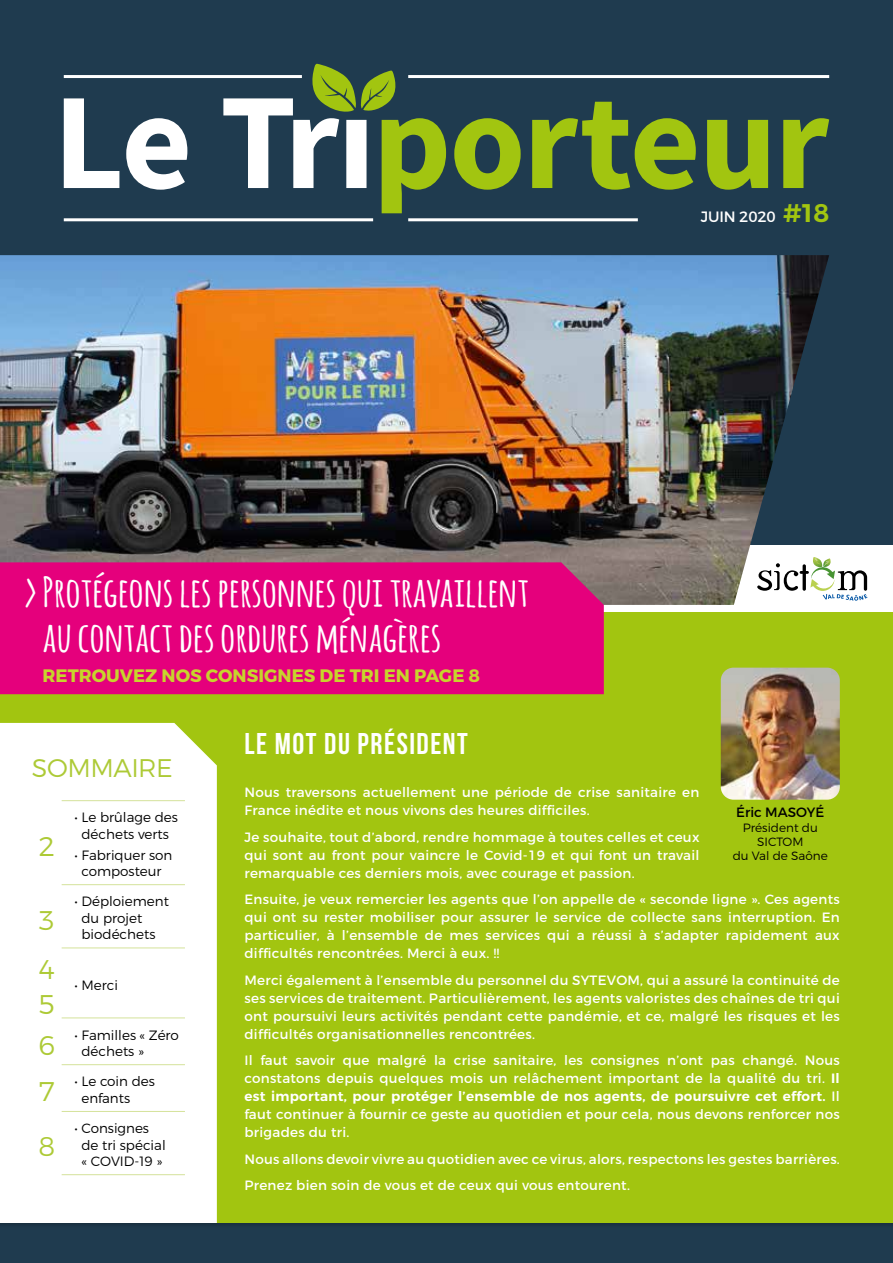
<style>
.page{position:relative;width:893px;height:1263px;background:#fff}
.page>*{position:absolute;margin:0;border:0;box-sizing:border-box;transform-origin:0 0}
.t1{font:700 40.5px/45px "Amatic";letter-spacing:.02em;color:#fff;scale:1.1 1}
.t2{font:700 30px "Bebas Neue";letter-spacing:.05em;color:#fff}
.t3{font:300 27px/41px "Montserrat";color:#adca36}
.t4{font:300 25.5px "Montserrat";letter-spacing:-.02em;color:#adca36}
.t5{font:700 18px "Montserrat";color:#c7d42d}
.t6{font:15px "Montserrat";letter-spacing:-.01em;color:#fff}
.t7{font:13.5px/18px "Montserrat";letter-spacing:.02em;color:#fff;text-align:justify}
.t8{font:300 13.5px/16.5px "Montserrat";color:#000}
.t9{font:13.5px "Montserrat";color:#000}
.t10{font:300 12px/14.4px "Montserrat";color:#000;text-align:center}
.s1{font-weight:600;font-size:25.5px;color:#a2c510}
.s2{font-weight:600}
</style>
<div class="page">
<div style="left:0;top:612px;width:893px;height:651px;background:#a2c510"></div>
<div style="left:0;top:723px;width:217px;height:500px;background:#fff"></div>
<hr style="left:62px;top:800px;width:123px;height:1px;background:#d4e29a">
<hr style="left:62px;top:884px;width:123px;height:1px;background:#d4e29a">
<hr style="left:62px;top:947px;width:123px;height:1px;background:#d4e29a">
<hr style="left:62px;top:1017px;width:123px;height:1px;background:#d4e29a">
<hr style="left:62px;top:1064px;width:123px;height:1px;background:#d4e29a">
<hr style="left:62px;top:1111px;width:123px;height:1px;background:#d4e29a">
<hr style="left:62px;top:1174px;width:123px;height:1px;background:#d4e29a">
<div style="left:0;top:0;width:893px;height:544px;background:#1f3b4f"></div>
<img style="left:0;top:255px;width:829px;height:350px">
<hr style="left:408px;top:75px;width:421px;height:3px;background:#fff">
<hr style="left:408px;top:218px;width:230px;height:3px;background:#fff">
<hr style="left:64px;top:218px;width:309px;height:3px;background:#fff">
<svg style="left:64px;top:64px;width:332px;height:126px"></svg>
<svg style="left:382px;top:102px;width:447px;height:111px"></svg>
<img style="left:721px;top:668px;width:119px;height:132px">
<svg style="left:757px;top:557px;width:110px;height:44px"></svg>
<div style="left:0;top:562px;width:604px;height:132px;background:#e5007c"></div>
<div style="left:0;top:1223px;width:893px;height:40px;background:#1f3b4f"></div>
<h1 class="t1" style="left:43px;top:568px;width:443px;text-indent:-18px">&gt; Protégeons les personnes qui travaillent au contact des ordures ménagères</h1>
<h3 class="t5" style="left:43px;top:665px;width:439px">RETROUVEZ NOS CONSIGNES DE TRI EN PAGE 8</h3>
<p class="t6" style="left:701px;top:207px;width:130px">JUIN 2020 <span class="s1">#18</span></p>
<h3 class="t4" style="left:32px;top:753px;width:142px">SOMMAIRE</h3>
<h3 class="t3" style="left:38px;top:825px;width:18px">2</h3>
<p class="t8" style="left:74px;top:809px;width:105px;text-align:center">• Le brûlage des déchets verts</p>
<p class="t8" style="left:74px;top:846px;width:100px;text-align:center">• Fabriquer son composteur</p>
<p class="t8" style="left:81px;top:893px;width:89px;text-indent:-7px">• Déploiement du projet biodéchets</p>
<p class="t8" style="left:38px;top:976px;width:81px"><sup>4</sup> • Merci</p>
<h3 class="t3" style="left:38px;top:983px;width:18px">5<br>6</h3>
<h3 class="t3" style="left:38px;top:899px;width:18px">3</h3>
<p class="t8" style="left:81px;top:1026px;width:99px;text-indent:-7px">• Familles « Zéro déchets »</p>
<h3 class="t3" style="left:38px;top:1071px;width:18px">7</h3>
<p class="t8" style="left:81px;top:1073px;width:75px;text-indent:-7px">• Le coin des enfants</p>
<h3 class="t3" style="left:38px;top:1126px;width:18px">8</h3>
<p class="t8" style="left:81px;top:1120px;width:86px;text-indent:-7px">• Consignes de tri spécial « COVID-19 »</p>
<h2 class="t2" style="left:244px;top:727px;width:225px">LE MOT DU PRÉSIDENT</h2>
<p class="t7" style="left:244px;top:783px;width:456px">Nous traversons actuellement une période de crise sanitaire en<br>France inédite et nous vivons des heures difficiles.</p>
<p class="t7" style="left:244px;top:828px;width:456px">Je souhaite, tout d’abord, rendre hommage à toutes celles et ceux qui sont au front pour vaincre le Covid-19 et qui font un travail remarquable ces derniers mois, avec courage et passion.</p>
<p class="t7" style="left:244px;top:890px;width:597px">Ensuite, je veux remercier les agents que l’on appelle de « seconde ligne ». Ces agents qui ont su rester mobiliser pour assurer le service de collecte sans interruption. En particulier, à l’ensemble de mes services qui a réussi à s’adapter rapidement aux difficultés rencontrées. Merci à eux. !!</p>
<p class="t7" style="left:244px;top:971px;width:597px">Merci également à l’ensemble du personnel du SYTEVOM, qui a assuré la continuité de ses services de traitement. Particulièrement, les agents valoristes des chaînes de tri qui ont poursuivi leurs activités pendant cette pandémie, et ce, malgré les risques et les difficultés organisationnelles rencontrées.</p>
<p class="t7" style="left:244px;top:1051px;width:597px">Il faut savoir que malgré la crise sanitaire, les consignes n’ont pas changé. Nous constatons depuis quelques mois un relâchement important de la qualité du tri. <span class="s2">Il est important, pour protéger l’ensemble de nos agents, de poursuivre cet effort.</span> Il faut continuer à fournir ce geste au quotidien et pour cela, nous devons renforcer nos brigades du tri.</p>
<p class="t7" style="left:244px;top:1145px;width:597px;line-height:26.5px">Nous allons devoir vivre au quotidien avec ce virus, alors, respectons les gestes barrières.<br>Prenez bien soin de vous et de ceux qui vous entourent.</p>
<p class="t9" style="left:736px;top:804px;width:90px">Éric MASOYÉ</p>
<p class="t10" style="left:733px;top:820px;width:97px">Président du<br>SICTOM<br>du Val de Saône</p>
</div>
